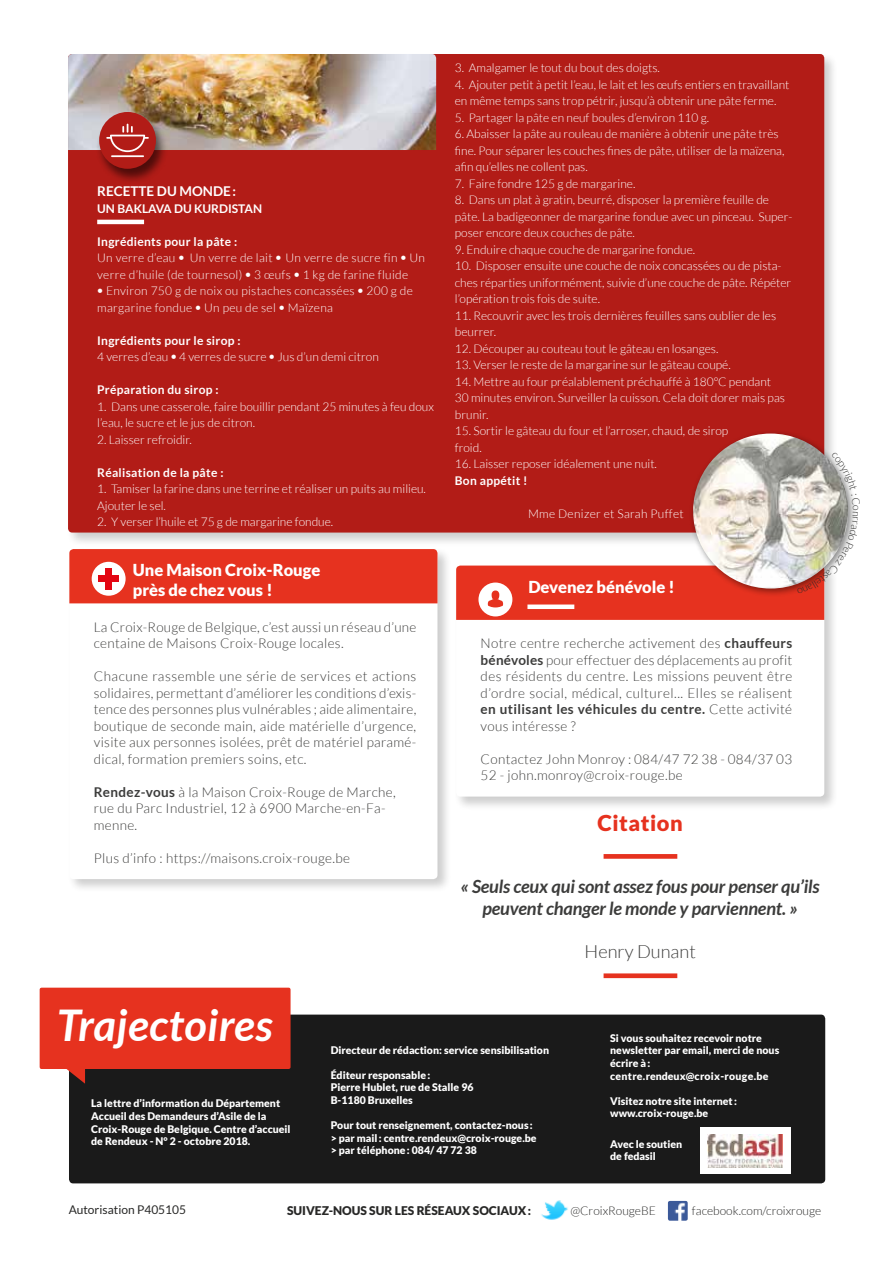
<style>
.page{position:relative;width:893px;height:1263px;background:#fff}
.page>*{position:absolute;margin:0;border:0;box-sizing:border-box;transform-origin:0 0}
.t1{font:italic 700 43.65px "Lato";letter-spacing:.01em;color:#fff}
.t2{font:900 21.9px "Lato";letter-spacing:.025em;color:#e6321f}
.t3{font:italic 700 18.15px/21.9px "Lato";letter-spacing:-.01em;color:#3c3c3b;text-align:center}
.t4{font:300 18.15px "Lato";color:#3c3c3b}
.t5{font:900 16.5px/19.8px "Lato";color:#fff}
.t6{font:300 13.5px/16.5px "Lato";letter-spacing:.025em;color:#3c3c3b}
.t7{font:700 13.5px "Lato";color:#fff}
.t8{font:300 12px/16.5px "Lato";color:#fff}
.t9{font:300 12px/16.5px "Lato";letter-spacing:.025em;color:#fff}
.t10{font:700 12px "Lato";letter-spacing:.025em;color:#fff}
.t11{font:300 12px "Lato";color:#282827}
.t12{font:900 12px "Lato";color:#282827}
.t13{font:700 12px "Lato";color:#fff}
.t14{font:12px "Lato";color:#282827}
.t15{font:900 10.5px/12.6px "Lato";color:#fff}
.s1{font-weight:700}
.s2{font-family:"Helvetica Neue"}
</style>
<div class="page">
<div style="left:66px;top:52px;width:773px;height:495px;background:#000;opacity:.2"></div>
<div style="left:68px;top:54px;width:756px;height:479px;background:#b21c17"></div>
<img style="left:68px;top:54px;width:368px;height:96px">
<div style="left:96px;top:111px;width:73px;height:73px;background:#000;opacity:.57"></div>
<div style="left:99px;top:112px;width:57px;height:57px;background:#b21c17;border-radius:50%"></div>
<hr style="left:111px;top:155px;width:33px;height:2px;background:#fff">
<svg style="left:106px;top:124px;width:43px;height:28px"></svg>
<hr style="left:97px;top:220px;width:47px;height:4px;background:#fff">
<div style="left:69px;top:1014px;width:756px;height:169px;background:#1a1a1a;border-radius:4px"></div>
<div style="left:700px;top:1127px;width:90px;height:46px;background:#fff"></div>
<img style="left:707px;top:1135px;width:75px;height:32px">
<div style="left:40px;top:988px;width:251px;height:81px;background:#e6321f;border-radius:2px"></div>
<svg style="left:66px;top:1069px;width:19px;height:15px"></svg>
<img style="left:541px;top:1200px;width:27px;height:20px">
<img style="left:668px;top:1201px;width:20px;height:20px">
<div style="left:604px;top:854px;width:73px;height:5px;background:#e6321f"></div>
<div style="left:604px;top:973px;width:73px;height:5px;background:#e6321f"></div>
<div style="left:454px;top:564px;width:385px;height:247px;background:#000;opacity:.2"></div>
<div style="left:456px;top:566px;width:368px;height:231px;background:#fff;border-radius:4px"></div>
<div style="left:67px;top:547px;width:385px;height:346px;background:#000;opacity:.2"></div>
<div style="left:69px;top:549px;width:368px;height:330px;background:#fff;border-radius:4px"></div>
<div style="left:69px;top:549px;width:368px;height:54px;background:#e6321f"></div>
<div style="left:92px;top:562px;width:34px;height:34px;background:#fff;border-radius:50%"></div>
<div style="left:106px;top:568px;width:6px;height:21px;background:#e30613"></div>
<div style="left:99px;top:575px;width:20px;height:7px;background:#e30613"></div>
<div style="left:689px;top:429px;width:168px;height:168px;background:#000;opacity:.45"></div>
<img style="left:693px;top:434px;width:155px;height:154px;border-radius:77px">
<svg style="left:456px;top:452px;width:401px;height:168px"></svg>
<p class="t7" style="left:97px;top:184px;width:140px">RECETTE DU MONDE:</p>
<p class="t13" style="left:97px;top:202px;width:166px">UN BAKLAVA DU KURDISTAN</p>
<p class="t9" style="left:97px;top:233px;width:329px"><span class="s1">Ingrédients pour la pâte :<br></span>Un verre d’eau <span class="s2">•</span> Un verre de lait <span class="s2">•</span> Un verre de sucre fin <span class="s2">•</span> Un verre d’huile (de tournesol) <span class="s2">•</span> 3 œufs <span class="s2">•</span> 1 kg de farine fluide</p>
<p class="t9" style="left:97px;top:283px;width:317px"><span class="s2">•</span> Environ 750 g de noix ou pistaches concassées <span class="s2">•</span> 200 g de margarine fondue <span class="s2">•</span> Un peu de sel <span class="s2">•</span> Maïzena</p>
<p class="t8" style="left:97px;top:332px;width:283px"><span class="s1">Ingrédients pour le sirop :<br></span>4 verres d’eau <span class="s2">•</span> 4 verres de sucre <span class="s2">•</span> Jus d’un demi citron</p>
<p class="t10" style="left:97px;top:383px;width:123px">Préparation du sirop :</p>
<p class="t8" style="left:97px;top:398px;width:338px">1. Dans une casserole, faire bouillir pendant 25 minutes à feu doux l’eau, le sucre et le jus de citron.</p>
<p class="t8" style="left:97px;top:431px;width:96px">2. Laisser refroidir.</p>
<p class="t10" style="left:97px;top:466px;width:128px">Réalisation de la pâte :</p>
<p class="t8" style="left:97px;top:481px;width:330px">1. Tamiser la farine dans une terrine et réaliser un puits au milieu.<br>Ajouter le sel.</p>
<p class="t8" style="left:97px;top:514px;width:238px">2. Y verser l’huile et 75 g de margarine fondue.</p>
<h3 class="t5" style="left:133px;top:560px;width:189px">Une Maison Croix-Rouge près de chez vous !</h3>
<p class="t6" style="left:94px;top:618px;width:324px">La Croix-Rouge de Belgique, c’est aussi un réseau d’une centaine de Maisons Croix-Rouge locales.</p>
<p class="t6" style="left:94px;top:668px;width:324px;text-align:justify">Chacune rassemble une série de services et actions solidaires, permettant d’améliorer les conditions d’exis&shy;tence des personnes plus vulnérables ; aide alimentaire, boutique de seconde main, aide matérielle d’urgence, visite aux personnes isolées, prêt de matériel paramé&shy;dical, formation premiers soins, etc.</p>
<p class="t6" style="left:94px;top:783px;width:303px"><span class="s1">Rendez-vous</span> à la Maison Croix-Rouge de Marche, rue du Parc Industriel, 12 à 6900 Marche-en-Fa&shy;menne.</p>
<p class="t6" style="left:94px;top:849px;width:258px">Plus d’info : https://maisons.croix-rouge.be</p>
<p class="t8" style="left:455px;top:60px;width:207px">3. Amalgamer le tout du bout des doigts.</p>
<p class="t8" style="left:455px;top:76px;width:336px">4. Ajouter petit à petit l’eau, le lait et les œufs entiers en travaillant en même temps sans trop pétrir, jusqu’à obtenir une pâte ferme.</p>
<p class="t8" style="left:455px;top:109px;width:256px">5. Partager la pâte en neuf boules d’environ 110 g.</p>
<p class="t8" style="left:455px;top:126px;width:331px">6. Abaisser la pâte au rouleau de manière à obtenir une pâte très fine. Pour séparer les couches fines de pâte, utiliser de la maïzena, afin qu’elles ne collent pas.</p>
<p class="t8" style="left:455px;top:175px;width:182px">7. Faire fondre 125 g de margarine.</p>
<p class="t8" style="left:455px;top:192px;width:339px">8. Dans un plat à gratin, beurré, disposer la première feuille de pâte. La badigeonner de margarine fondue avec un pinceau. Super&shy;poser encore deux couches de pâte.</p>
<p class="t8" style="left:455px;top:241px;width:242px">9. Enduire chaque couche de margarine fondue.</p>
<p class="t8" style="left:455px;top:258px;width:338px">10. Disposer ensuite une couche de noix concassées ou de pista&shy;ches réparties uniformément, suivie d’une couche de pâte. Répéter l’opération trois fois de suite.</p>
<p class="t8" style="left:455px;top:307px;width:323px">11. Recouvrir avec les trois dernières feuilles sans oublier de les beurrer.</p>
<p class="t8" style="left:455px;top:340px;width:265px">12. Découper au couteau tout le gâteau en losanges.</p>
<p class="t8" style="left:455px;top:357px;width:277px">13. Verser le reste de la margarine sur le gâteau coupé.</p>
<p class="t8" style="left:455px;top:373px;width:332px">14. Mettre au four préalablement préchauffé à 180°C pendant<br>30 minutes environ. Surveiller la cuisson. Cela doit dorer mais pas brunir.</p>
<p class="t8" style="left:455px;top:423px;width:275px">15. Sortir le gâteau du four et l’arroser, chaud, de sirop froid.</p>
<p class="t8" style="left:455px;top:456px;width:204px">16. Laisser reposer idéalement une nuit.</p>
<p class="t10" style="left:455px;top:473px;width:74px">Bon appétit !</p>
<p class="t9" style="left:528px;top:505px;width:157px">Mme Denizer et Sarah Puffet</p>
<h3 class="t5" style="left:528px;top:577px;width:148px">Devenez bénévole !</h3>
<p class="t6" style="left:481px;top:635px;width:313px;text-align:justify">Notre centre recherche activement des <span class="s1">chauffeurs bénévoles</span> pour effectuer des déplacements au profit des résidents du centre. Les missions peuvent être d’ordre social, médical, culturel... Elles se réalisent <span class="s1">en utilisant les véhicules du centre.</span> Cette activité vous intéresse ?</p>
<p class="t6" style="left:481px;top:750px;width:313px">Contactez John Monroy : 084/47 72 38 - 084/37 03<br>52 - john.monroy@croix-rouge.be</p>
<h2 class="t2" style="left:598px;top:810px;width:87px">Citation</h2>
<h3 class="t3" style="left:460px;top:875px;width:361px">« Seuls ceux qui sont assez fous pour penser qu’ils peuvent changer le monde y parviennent. »</h3>
<h3 class="t4" style="left:585px;top:942px;width:113px">Henry Dunant</h3>
<h1 class="t1" style="left:57px;top:1000px;width:217px">Trajectoires</h1>
<p class="t15" style="left:91px;top:1097px;width:201px">La lettre d’information du Département Accueil des Demandeurs d’Asile de la Croix-Rouge de Belgique. Centre d’accueil de Rendeux - N° 2 - octobre 2018.</p>
<p class="t15" style="left:331px;top:1043px;width:220px">Directeur de rédaction: service sensibilisation</p>
<p class="t15" style="left:331px;top:1068px;width:144px">Éditeur responsable:<br>Pierre Hublet, rue de Stalle 96<br>B-1180 Bruxelles</p>
<p class="t15" style="left:331px;top:1119px;width:207px">Pour tout renseignement, contactez-nous : &gt; par mail: centre.rendeux@croix-rouge.be &gt; par téléphone: 084/ 47 72 38</p>
<p class="t15" style="left:610px;top:1031px;width:171px">Si vous souhaitez recevoir notre newsletter par email, merci de nous écrire à: centre.rendeux@croix-rouge.be</p>
<p class="t15" style="left:610px;top:1094px;width:128px">Visitez notre site internet : www.croix-rouge.be</p>
<p class="t15" style="left:610px;top:1137px;width:74px">Avec le soutien de fedasil</p>
<p class="t14" style="left:69px;top:1203px;width:119px">Autorisation P405105</p>
<p class="t12" style="left:287px;top:1204px;width:246px">SUIVEZ-NOUS SUR LES RÉSEAUX SOCIAUX:</p>
<p class="t11" style="left:570px;top:1204px;width:87px">@CroixRougeBE</p>
<p class="t11" style="left:692px;top:1204px;width:131px">facebook.com/croixrouge</p>
</div>
